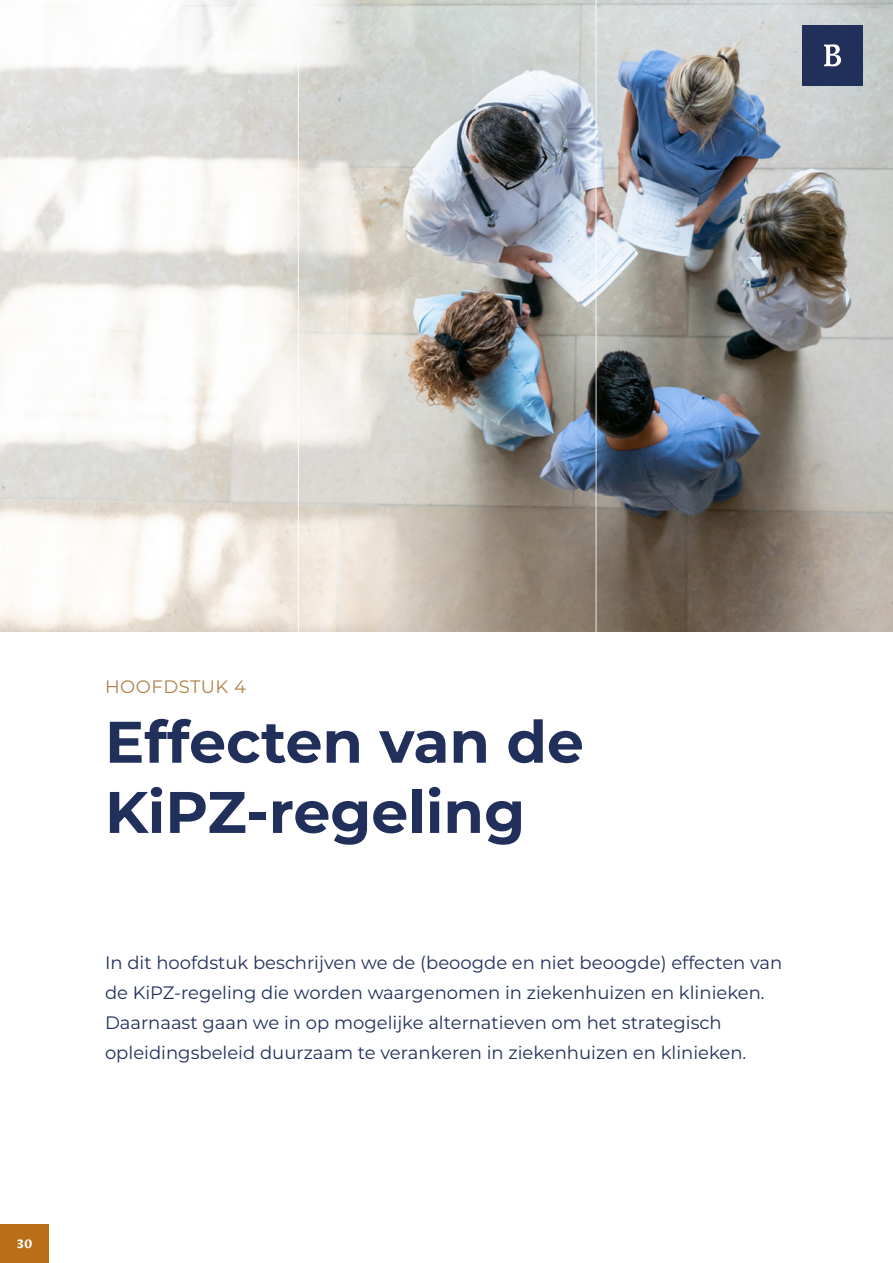
<style>
.page{position:relative;width:893px;height:1263px;background:#fff}
.page>*{position:absolute;margin:0;border:0;box-sizing:border-box;transform-origin:0 0}
.Heading{font:700 58.5px/70.2px "Montserrat";color:#21305b}
.Inleiding{font:18px/30px "Montserrat";color:#21305b}
.Hoofdstuknummer_labe{font:18px "Montserrat";letter-spacing:.03em;color:#b0824a}
.t1{font:700 12px "Mendoza Roman Std";color:#fff}
</style>
<div class="page">
<img style="left:0;top:0;width:893px;height:631px">
<hr style="left:298px;top:0;width:1px;height:639px;background:#fff">
<hr style="left:595px;top:0;width:2px;height:639px;background:#fff">
<div style="left:802px;top:25px;width:60px;height:60px;background:#21305b"></div>
<svg style="left:824px;top:44px;width:17px;height:22px"></svg>
<div style="left:0;top:1224px;width:49px;height:39px;background:#ba6e15"></div>
<p class="t1" style="left:17px;top:1236px;width:17px">30</p>
<h2 class="Hoofdstuknummer_labe" style="left:105px;top:674px;width:143px">HOOFDSTUK 4</h2>
<h1 class="Heading" style="left:105px;top:704px;width:480px">Effecten van de<br>KiPZ-regeling</h1>
<p class="Inleiding" style="left:105px;top:947px;width:679px">In dit hoofdstuk beschrijven we de (beoogde en niet beoogde) effecten van de KiPZ-regeling die worden waargenomen in ziekenhuizen en klinieken.<br>Daarnaast gaan we in op mogelijke alternatieven om het strategisch opleidingsbeleid duurzaam te verankeren in ziekenhuizen en klinieken.</p>
</div>
